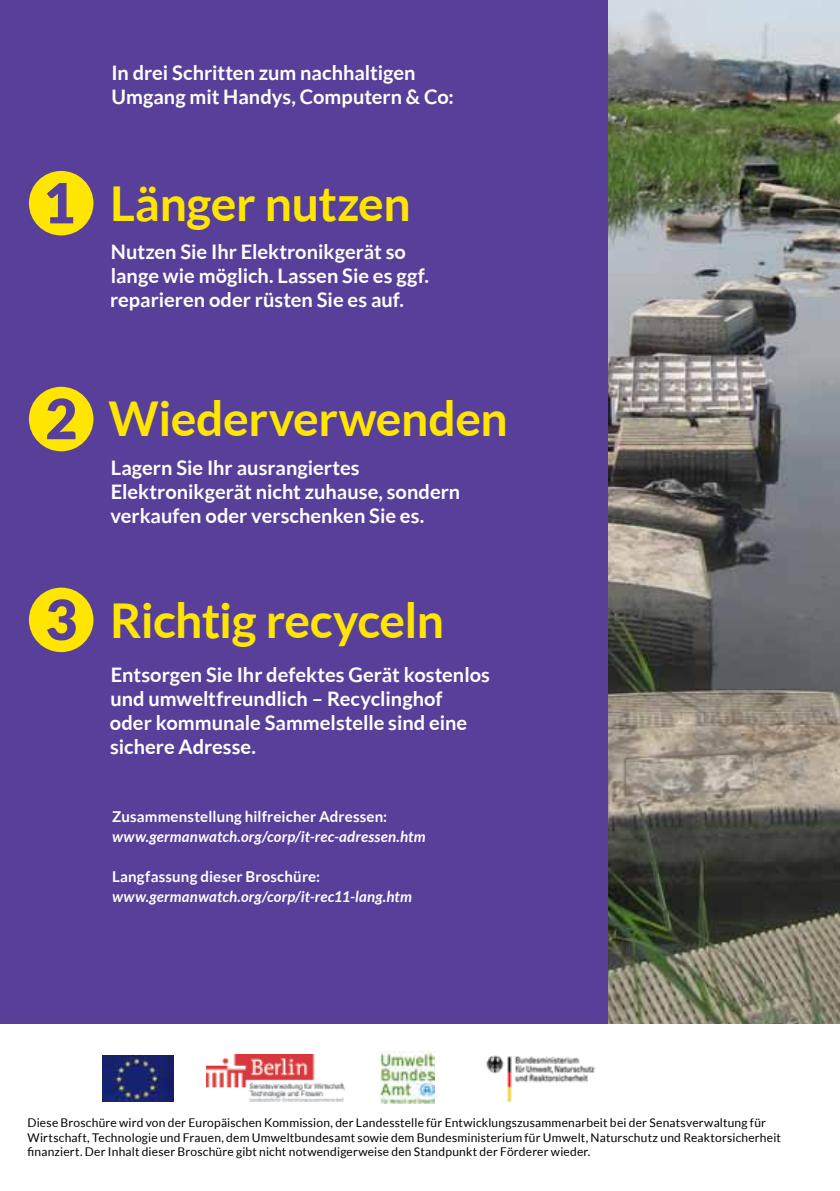
<style>
.page{position:relative;width:840px;height:1191px;background:#fff}
.page>*{position:absolute;margin:0;border:0;box-sizing:border-box;transform-origin:0 0}
.t1{font:900 55.4px "Lato";color:#583f99}
.t2{font:700 48px "Lato";letter-spacing:-.01em;color:#ffe600}
.t3{font:700 20px/24px "Lato";color:#fff}
.t4{font:italic 700 15px "Lato";letter-spacing:.01em;color:#fff}
.t5{font:700 15px "Lato";letter-spacing:.015em;color:#fff}
.t6{font:12px/14.4px "Lato";letter-spacing:.015em;color:#000}
</style>
<div class="page">
<img style="left:607px;top:0;width:232px;height:1023px">
<div style="left:0;top:0;width:607px;height:1023px;background:#583f99"></div>
<div style="left:29px;top:171px;width:64px;height:64px;background:#ffe600;border-radius:50%"></div>
<div style="left:29px;top:387px;width:64px;height:64px;background:#ffe600;border-radius:50%"></div>
<div style="left:29px;top:587px;width:64px;height:65px;background:#ffe600;border-radius:50%"></div>
<img style="left:103px;top:1055px;width:71px;height:46px">
<img style="left:206px;top:1054px;width:138px;height:47px">
<img style="left:380px;top:1051px;width:54px;height:52px">
<img style="left:485px;top:1055px;width:110px;height:47px">
<h1 class="t1" style="left:43px;top:171px;width:34px">1</h1>
<p class="t3" style="left:111px;top:60px;width:344px">In drei Schritten zum nachhaltigen<br>Umgang mit Handys, Computern &amp; Co:</p>
<h2 class="t2" style="left:110px;top:176px;width:302px">Länger nutzen</h2>
<p class="t3" style="left:110px;top:240px;width:320px">Nutzen Sie Ihr Elektronikgerät so lange wie möglich. Lassen Sie es ggf. reparieren oder rüsten Sie es auf.</p>
<h1 class="t1" style="left:45px;top:386px;width:34px">2</h1>
<h1 class="t1" style="left:45px;top:587px;width:34px">3</h1>
<h2 class="t2" style="left:108px;top:391px;width:400px">Wiederverwenden</h2>
<p class="t3" style="left:110px;top:455px;width:351px">Lagern Sie Ihr ausrangiertes<br>Elektronikgerät nicht zuhause, sondern verkaufen oder verschenken Sie es.</p>
<h2 class="t2" style="left:110px;top:592px;width:335px">Richtig recyceln</h2>
<p class="t3" style="left:110px;top:662px;width:381px">Entsorgen Sie Ihr defektes Gerät kostenlos und umweltfreundlich – Recyclinghof<br>oder kommunale Sammelstelle sind eine sichere Adresse.</p>
<p class="t5" style="left:112px;top:807px;width:276px">Zusammenstellung hilfreicher Adressen:</p>
<p class="t4" style="left:112px;top:827px;width:315px">www.germanwatch.org/corp/it-rec-adressen.htm</p>
<p class="t5" style="left:112px;top:867px;width:209px">Langfassung dieser Broschüre:</p>
<p class="t4" style="left:112px;top:887px;width:301px">www.germanwatch.org/corp/it-rec11-lang.htm</p>
<p class="t6" style="left:27px;top:1115px;width:754px">Diese Broschüre wird von der Europäischen Kommission, der Landesstelle für Entwicklungszusammenarbeit bei der Senatsverwaltung für<br>Wirtschaft, Technologie und Frauen, dem Umweltbundesamt sowie dem Bundesministerium für Umwelt, Naturschutz und Reaktorsicherheit finanziert. Der Inhalt dieser Broschüre gibt nicht notwendigerweise den Standpunkt der Förderer wieder.</p>
</div>
